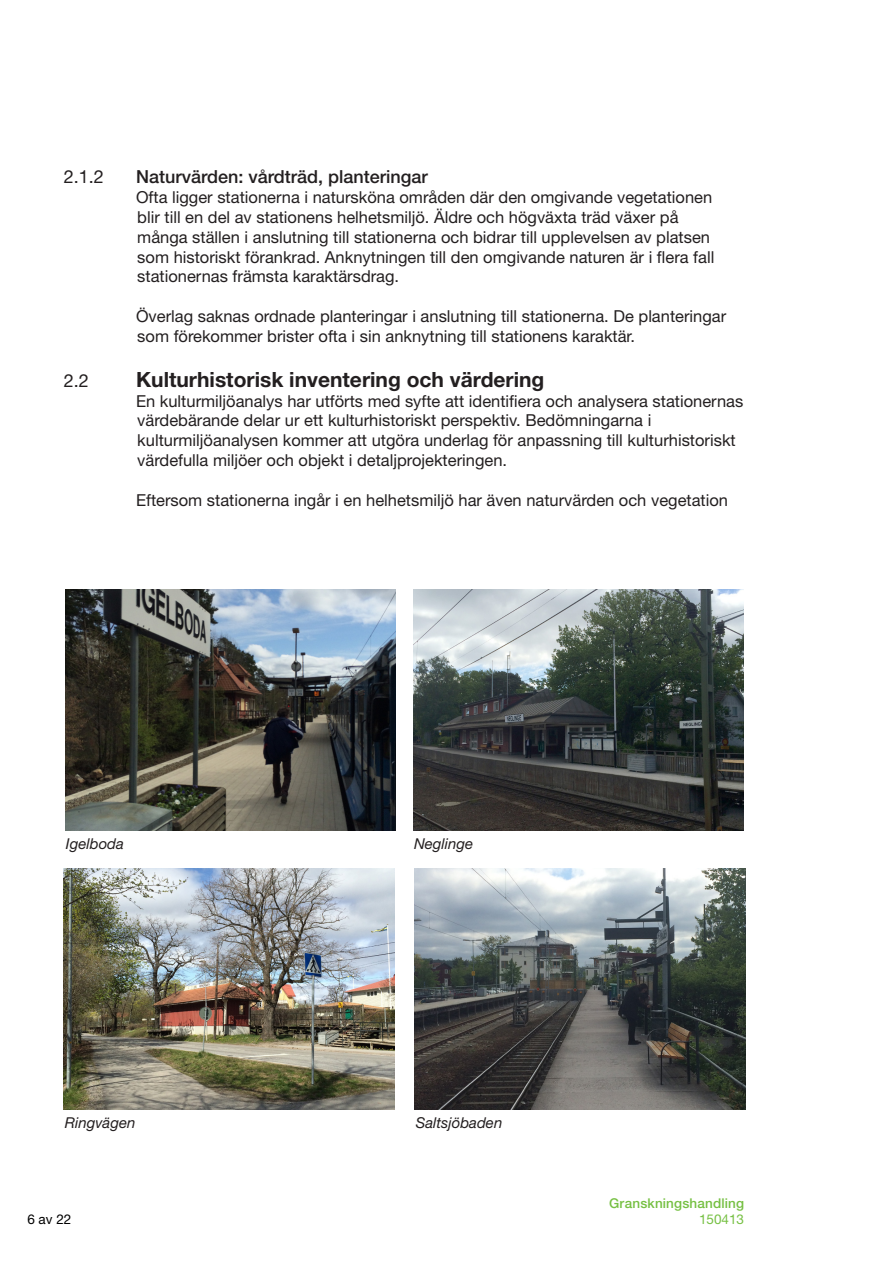
<style>
.page{position:relative;width:893px;height:1263px;background:#fff}
.page>*{position:absolute;margin:0;border:0;box-sizing:border-box;transform-origin:0 0}
.t1{font:700 21px "Helvetica Neue";color:#231f20}
.t2{font:500 18px "Helvetica Neue";color:#231f20}
.t3{font:18px "Helvetica Neue";color:#231f20}
.Brödtext_Namngiven{font:16.5px/19.8px "Helvetica Neue";color:#231f20}
.Brödtext_Namngiven-2{font:italic 15px "Helvetica Neue";color:#231f20}
.t4{font:500 13.5px "Helvetica Neue";letter-spacing:.01em;color:#76c043}
.t5{font:13.5px "Helvetica Neue";color:#76c043}
.t6{font:13.5px "Helvetica Neue";color:#000001}
</style>
<div class="page">
<img style="left:64px;top:869px;width:330px;height:241px">
<img style="left:415px;top:869px;width:330px;height:241px">
<img style="left:66px;top:590px;width:329px;height:240px">
<img style="left:413px;top:590px;width:331px;height:240px">
<p class="t3" style="left:64px;top:166px;width:42px">2.1.2</p>
<p class="t2" style="left:136px;top:166px;width:293px">Naturvärden: vårdträd, planteringar</p>
<p class="Brödtext_Namngiven" style="left:136px;top:187px;width:580px">Ofta ligger stationerna i natursköna områden där den omgivande vegetationen blir till en del av stationens helhetsmiljö. Äldre och högväxta träd växer på många ställen i anslutning till stationerna och bidrar till upplevelsen av platsen som historiskt förankrad. Anknytningen till den omgivande naturen är i flera fall stationernas främsta karaktärsdrag.</p>
<p class="Brödtext_Namngiven" style="left:136px;top:306px;width:592px">Överlag saknas ordnade planteringar i anslutning till stationerna. De planteringar som förekommer brister ofta i sin anknytning till stationens karaktär.</p>
<p class="t3" style="left:64px;top:370px;width:27px">2.2</p>
<p class="t1" style="left:136px;top:366px;width:410px">Kulturhistorisk inventering och värdering</p>
<p class="Brödtext_Namngiven" style="left:136px;top:391px;width:609px">En kulturmiljöanalys har utförts med syfte att identifiera och analysera stationernas värdebärande delar ur ett kulturhistoriskt perspektiv. Bedömningarna i kulturmiljöanalysen kommer att utgöra underlag för anpassning till kulturhistoriskt värdefulla miljöer och objekt i detaljprojekteringen.</p>
<p class="Brödtext_Namngiven" style="left:136px;top:490px;width:593px">Eftersom stationerna ingår i en helhetsmiljö har även naturvärden och vegetation</p>
<p class="Brödtext_Namngiven-2" style="left:66px;top:834px;width:60px">Igelboda</p>
<p class="Brödtext_Namngiven-2" style="left:414px;top:834px;width:61px">Neglinge</p>
<p class="Brödtext_Namngiven-2" style="left:65px;top:1114px;width:72px">Ringvägen</p>
<p class="Brödtext_Namngiven-2" style="left:416px;top:1114px;width:88px">Saltsjöbaden</p>
<p class="t6" style="left:27px;top:1211px;width:46px">6 av 22</p>
<p class="t4" style="left:609px;top:1195px;width:136px">Granskningshandling</p>
<p class="t5" style="left:699px;top:1211px;width:47px">150413</p>
</div>
